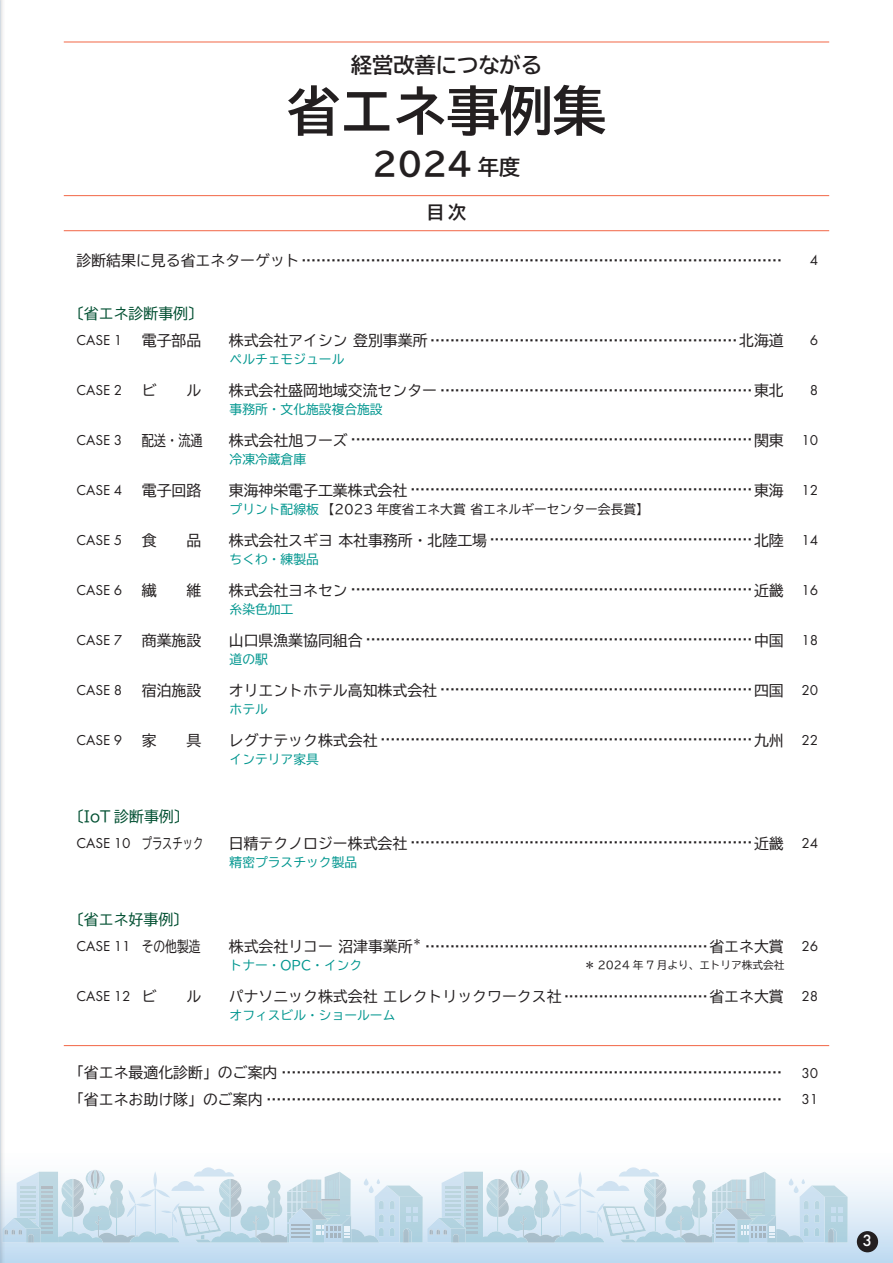
<style>
.page{position:relative;width:893px;height:1263px;background:#fff}
.page>*{position:absolute;margin:0;border:0;box-sizing:border-box;transform-origin:0 0}
.t1{font:700 53.1px "TBUD Go Std";color:#231f20}
.t2{font:700 31.95px "TBUD Go Std";color:#231f20}
.t3{font:700 21.3px "TBUD Go Std";color:#231f20}
.t4{font:700 18px "TBUD Go Std";color:#231f20}
.t5{font:14.85px "TBUD Go Std";color:#231f20}
.t6{font:14.85px "Futura PT";color:#231f20}
.t7{font:14.85px "TBUD Go Std";color:#004f31}
.t8{font:14.85px "TBUD Go Std";color:#231f20;scale:.82 1}
.t9{font:500 14.85px "Futura";color:#fff}
.t10{font:12.75px "TBUD Go Std";color:#00968f}
.t11{font:12.75px "TBUD Go Std";color:#231f20}
.t12{font:10.65px "TBUD Go Std";color:#231f20}
.s1{font-size:21.3px}
.s2{font-family:"Futura PT"}
.s3{color:#00968f}
.s4{font-family:"TBUD Go Std"}
.s5{font-size:8.7px}
.s6{font-size:12.75px;color:#00968f}
</style>
<div class="page">
<svg style="left:5px;top:1181px;width:888px;height:82px;background:#c7dff2"></svg>
<svg style="left:5px;top:1167px;width:843px;height:75px"></svg>
<div style="left:0;top:0;width:5px;height:1263px;background:#231f20;opacity:.75"></div>
<hr style="left:64px;top:41px;width:765px;height:2px;background:#f36f51">
<hr style="left:64px;top:195px;width:765px;height:1px;background:#f36f51">
<hr style="left:64px;top:230px;width:765px;height:1px;background:#f36f51">
<hr style="left:64px;top:1045px;width:765px;height:1px;background:#f36f51">
<div style="left:857px;top:1231px;width:21px;height:21px;background:#231f20;border-radius:50%"></div>
<h3 class="t3" style="left:351px;top:48px;width:193px">経営改善につながる</h3>
<h1 class="t1" style="left:287px;top:67px;width:320px">省エネ事例集</h1>
<h2 class="t2" style="left:373px;top:138px;width:149px">2024 <span class="s1">年度</span></h2>
<p class="t4" style="left:427px;top:198px;width:41px">目次</p>
<p class="t5" style="left:77px;top:243px;width:707px">診断結果に見る省エネターゲット..................................................................................................</p>
<p class="t6" style="left:810px;top:252px;width:10px">4</p>
<p class="t7" style="left:69px;top:301px;width:135px">〔省エネ診断事例〕</p>
<p class="t6" style="left:77px;top:331px;width:47px">CASE 1</p>
<p class="t5" style="left:142px;top:328px;width:61px">電子部品</p>
<p class="t5" style="left:229px;top:323px;width:557px">株式会社アイシン登別事業所...............................................................北海道</p>
<p class="t6" style="left:810px;top:331px;width:10px">6</p>
<p class="t6" style="left:77px;top:381px;width:47px">CASE 2</p>
<p class="t5" style="left:142px;top:378px;width:61px">ビ　　ル</p>
<p class="t5" style="left:229px;top:373px;width:557px">株式会社盛岡地域交流センター................................................................東北</p>
<p class="t6" style="left:810px;top:381px;width:10px">8</p>
<p class="t10" style="left:230px;top:399px;width:155px">事務所・文化施設複合施設</p>
<p class="t6" style="left:77px;top:431px;width:47px">CASE 3</p>
<p class="t8" style="left:142px;top:428px;width:76px">配送・流通</p>
<p class="t5" style="left:229px;top:423px;width:591px">株式会社旭フーズ..................................................................................関東 <span class="s2">10</span></p>
<p class="t10" style="left:230px;top:449px;width:78px">冷凍冷蔵倉庫</p>
<p class="t6" style="left:77px;top:481px;width:47px">CASE 4</p>
<p class="t5" style="left:142px;top:478px;width:61px">電子回路</p>
<p class="t5" style="left:229px;top:473px;width:591px">東海神栄電子工業株式会社......................................................................東海 <span class="s2">12</span></p>
<p class="t11" style="left:230px;top:499px;width:421px"><span class="s3">プリント配線板</span> 【2023 年度省エネ大賞省エネルギーセンター会長賞】</p>
<p class="t6" style="left:77px;top:531px;width:47px">CASE 5</p>
<p class="t5" style="left:142px;top:528px;width:61px">食　　品</p>
<p class="t5" style="left:229px;top:523px;width:591px">株式会社スギヨ本社事務所・北陸工場......................................................北陸 <span class="s2">14</span></p>
<p class="t10" style="left:230px;top:549px;width:91px">ちくわ・練製品</p>
<p class="t6" style="left:77px;top:581px;width:47px">CASE 6</p>
<p class="t5" style="left:142px;top:578px;width:61px">繊　　維</p>
<p class="t5" style="left:229px;top:573px;width:591px">株式会社ヨネセン..................................................................................近畿 <span class="s2">16</span></p>
<p class="t10" style="left:230px;top:599px;width:65px">糸染色加工</p>
<p class="t6" style="left:77px;top:631px;width:47px">CASE 7</p>
<p class="t5" style="left:142px;top:628px;width:61px">商業施設</p>
<p class="t5" style="left:229px;top:622px;width:591px">山口県漁業協同組合...............................................................................中国 <span class="s2">18</span></p>
<p class="t10" style="left:230px;top:649px;width:40px">道の駅</p>
<p class="t6" style="left:77px;top:681px;width:47px">CASE 8</p>
<p class="t5" style="left:142px;top:678px;width:61px">宿泊施設</p>
<p class="t5" style="left:229px;top:672px;width:591px">オリエントホテル高知株式会社................................................................四国 <span class="s2">20</span></p>
<p class="t10" style="left:230px;top:699px;width:40px">ホテル</p>
<p class="t6" style="left:77px;top:731px;width:47px">CASE 9</p>
<p class="t5" style="left:142px;top:728px;width:61px">家　　具</p>
<p class="t5" style="left:229px;top:722px;width:591px">レグナテック株式会社............................................................................九州 <span class="s2">22</span></p>
<p class="t10" style="left:230px;top:749px;width:91px">インテリア家具</p>
<p class="t7" style="left:69px;top:804px;width:121px">〔IoT 診断事例〕</p>
<p class="t6" style="left:77px;top:834px;width:128px">CASE 10 <span class="s4">プラスチック</span></p>
<p class="t5" style="left:229px;top:826px;width:591px">日精テクノロジー株式会社......................................................................近畿 <span class="s2">24</span></p>
<p class="t10" style="left:230px;top:852px;width:129px">精密プラスチック製品</p>
<p class="t7" style="left:69px;top:907px;width:121px">〔省エネ好事例〕</p>
<p class="t6" style="left:77px;top:937px;width:126px">CASE 11 <span class="s4">その他製造</span></p>
<p class="t5" style="left:229px;top:934px;width:185px">株式会社リコー沼津事業所</p>
<p class="t5" style="left:413px;top:929px;width:407px"><span class="s5">＊</span>..........................................................省エネ大賞 <span class="s2">26</span></p>
<p class="t10" style="left:230px;top:955px;width:134px">トナー・OPC・インク</p>
<p class="t12" style="left:550px;top:956px;width:236px"><span class="s6">　　</span> ＊ 2024 年 7 月より、エトリア株式会社</p>
<p class="t6" style="left:77px;top:987px;width:126px">CASE 12 <span class="s4">ビ　　ル</span></p>
<p class="t5" style="left:229px;top:979px;width:591px">パナソニック株式会社エレクトリックワークス社..............................省エネ大賞 <span class="s2">28</span></p>
<p class="t10" style="left:230px;top:1005px;width:167px">オフィスビル・ショールーム</p>
<p class="t5" style="left:69px;top:1055px;width:715px">「省エネ最適化診断」のご案内......................................................................................................</p>
<p class="t6" style="left:801px;top:1064px;width:18px">30</p>
<p class="t5" style="left:69px;top:1082px;width:715px">「省エネお助け隊」のご案内.........................................................................................................</p>
<p class="t6" style="left:801px;top:1090px;width:18px">31</p>
<p class="t9" style="left:863px;top:1230px;width:11px">3</p>
</div>
